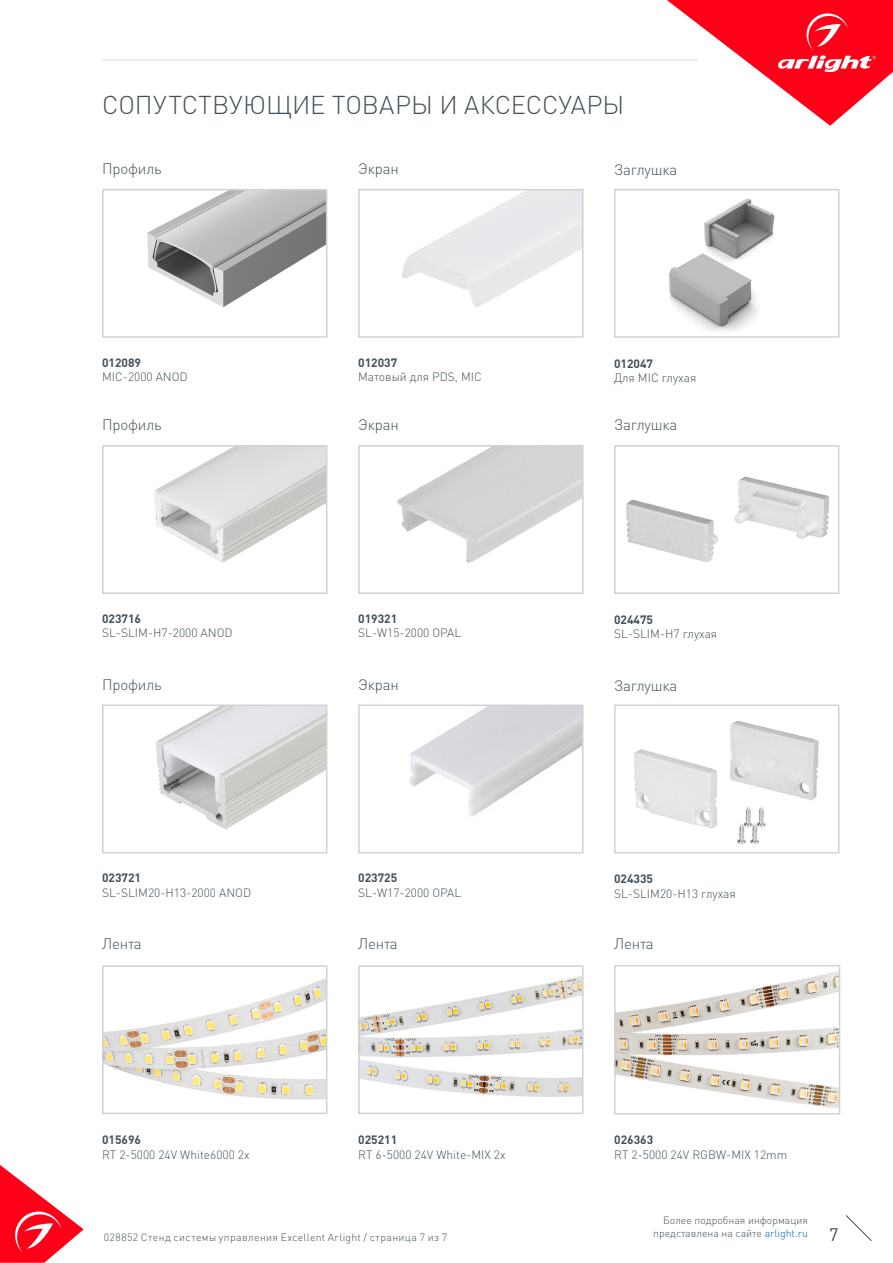
<style>
.page{position:relative;width:893px;height:1263px;background:#fff}
.page>*{position:absolute;margin:0;border:0;box-sizing:border-box;transform-origin:0 0}
.t1{font:300 25.5px "DIN Pro";color:#425159}
.t2{font:18px "DIN Pro";color:#425159}
.t3{font:300 15px "DIN Pro";letter-spacing:-.01em;color:#425159}
.t4{font:300 12px "DIN Pro";color:#425159}
.t5{font:700 12px "DIN Pro";color:#425159}
.t6{font:300 10.5px "DIN Pro";letter-spacing:.035em;color:#425159}
.t7{font:300 10.5px/12.6px "DIN Pro";letter-spacing:.01em;color:#425159;text-align:right}
.s1{color:#0166b3}
</style>
<div class="page">
<svg style="left:0;top:1165px;width:84px;height:98px"></svg>
<svg style="left:845px;top:1215px;width:27px;height:26px"></svg>
<svg style="left:667px;top:0;width:226px;height:126px"></svg>
<hr style="left:102px;top:60px;width:595px;height:1px;background:#dcdddf">
<img style="left:402px;top:192px;width:178px;height:115px">
<div style="left:358px;top:189px;width:225px;height:149px;border:2px solid #d1d2d4"></div>
<img style="left:669px;top:198px;width:106px;height:133px">
<div style="left:614px;top:189px;width:225px;height:149px;border:2px solid #d1d2d4"></div>
<img style="left:147px;top:192px;width:177px;height:116px">
<div style="left:102px;top:189px;width:225px;height:149px;border:2px solid #d1d2d4"></div>
<img style="left:105px;top:979px;width:219px;height:121px">
<div style="left:102px;top:965px;width:225px;height:149px;border:2px solid #d1d2d4"></div>
<img style="left:397px;top:448px;width:183px;height:115px">
<div style="left:358px;top:445px;width:225px;height:149px;border:2px solid #d1d2d4"></div>
<img style="left:154px;top:448px;width:170px;height:114px">
<div style="left:102px;top:445px;width:225px;height:149px;border:2px solid #d1d2d4"></div>
<img style="left:156px;top:707px;width:168px;height:122px">
<div style="left:102px;top:704px;width:225px;height:149px;border:2px solid #d1d2d4"></div>
<img style="left:409px;top:707px;width:171px;height:110px">
<div style="left:358px;top:704px;width:225px;height:149px;border:2px solid #d1d2d4"></div>
<img style="left:634px;top:720px;width:185px;height:124px">
<div style="left:614px;top:704px;width:225px;height:149px;border:2px solid #d1d2d4"></div>
<img style="left:626px;top:476px;width:203px;height:87px">
<div style="left:614px;top:445px;width:225px;height:149px;border:2px solid #d1d2d4"></div>
<img style="left:361px;top:976px;width:219px;height:121px">
<div style="left:358px;top:965px;width:225px;height:149px;border:2px solid #d1d2d4"></div>
<img style="left:617px;top:971px;width:220px;height:138px">
<div style="left:614px;top:965px;width:226px;height:149px;border:2px solid #d1d2d4"></div>
<h1 class="t1" style="left:102px;top:87px;width:524px">СОПУТСТВУЮЩИЕ ТОВАРЫ И АКСЕССУАРЫ</h1>
<p class="t3" style="left:102px;top:158px;width:61px">Профиль</p>
<p class="t3" style="left:358px;top:158px;width:42px">Экран</p>
<p class="t3" style="left:614px;top:159px;width:65px">Заглушка</p>
<p class="t5" style="left:102px;top:354px;width:41px">012089</p>
<p class="t4" style="left:102px;top:369px;width:87px">MIC-2000 ANOD</p>
<p class="t5" style="left:358px;top:354px;width:41px">012037</p>
<p class="t4" style="left:358px;top:369px;width:125px">Матовый для PDS, MIC</p>
<p class="t5" style="left:614px;top:355px;width:41px">012047</p>
<p class="t4" style="left:614px;top:370px;width:84px">Для MIC глухая</p>
<p class="t3" style="left:102px;top:414px;width:61px">Профиль</p>
<p class="t3" style="left:358px;top:414px;width:42px">Экран</p>
<p class="t3" style="left:614px;top:414px;width:65px">Заглушка</p>
<p class="t5" style="left:102px;top:610px;width:41px">023716</p>
<p class="t4" style="left:102px;top:625px;width:132px">SL-SLIM-H7-2000 ANOD</p>
<p class="t5" style="left:358px;top:610px;width:41px">019321</p>
<p class="t4" style="left:358px;top:625px;width:105px">SL-W15-2000 OPAL</p>
<p class="t5" style="left:614px;top:611px;width:41px">024475</p>
<p class="t4" style="left:614px;top:626px;width:105px">SL-SLIM-H7 глухая</p>
<p class="t3" style="left:102px;top:674px;width:61px">Профиль</p>
<p class="t3" style="left:358px;top:674px;width:42px">Экран</p>
<p class="t3" style="left:614px;top:675px;width:65px">Заглушка</p>
<p class="t5" style="left:102px;top:870px;width:41px">023721</p>
<p class="t4" style="left:102px;top:884px;width:151px">SL-SLIM20-H13-2000 ANOD</p>
<p class="t5" style="left:358px;top:870px;width:41px">023725</p>
<p class="t4" style="left:358px;top:884px;width:105px">SL-W17-2000 OPAL</p>
<p class="t5" style="left:614px;top:871px;width:41px">024335</p>
<p class="t4" style="left:614px;top:885px;width:123px">SL-SLIM20-H13 глухая</p>
<p class="t3" style="left:102px;top:934px;width:41px">Лента</p>
<p class="t3" style="left:358px;top:934px;width:41px">Лента</p>
<p class="t3" style="left:614px;top:934px;width:41px">Лента</p>
<p class="t5" style="left:102px;top:1132px;width:41px">015696</p>
<p class="t4" style="left:102px;top:1146px;width:149px">RT 2-5000 24V White6000 2x</p>
<p class="t5" style="left:358px;top:1132px;width:41px">025211</p>
<p class="t4" style="left:358px;top:1146px;width:149px">RT 6-5000 24V White-MIX 2x</p>
<p class="t5" style="left:614px;top:1132px;width:41px">026363</p>
<p class="t4" style="left:614px;top:1146px;width:175px">RT 2-5000 24V RGBW-MIX 12mm</p>
<p class="t7" style="left:653px;top:1214px;width:156px">Более подробная информация представлена на сайте <span class="s1">arlight.ru</span></p>
<p class="t6" style="left:104px;top:1230px;width:345px">028852 Стенд системы управления Excellent Arlight / страница 7 из 7</p>
<h2 class="t2" style="left:829px;top:1222px;width:11px">7</h2>
</div>
